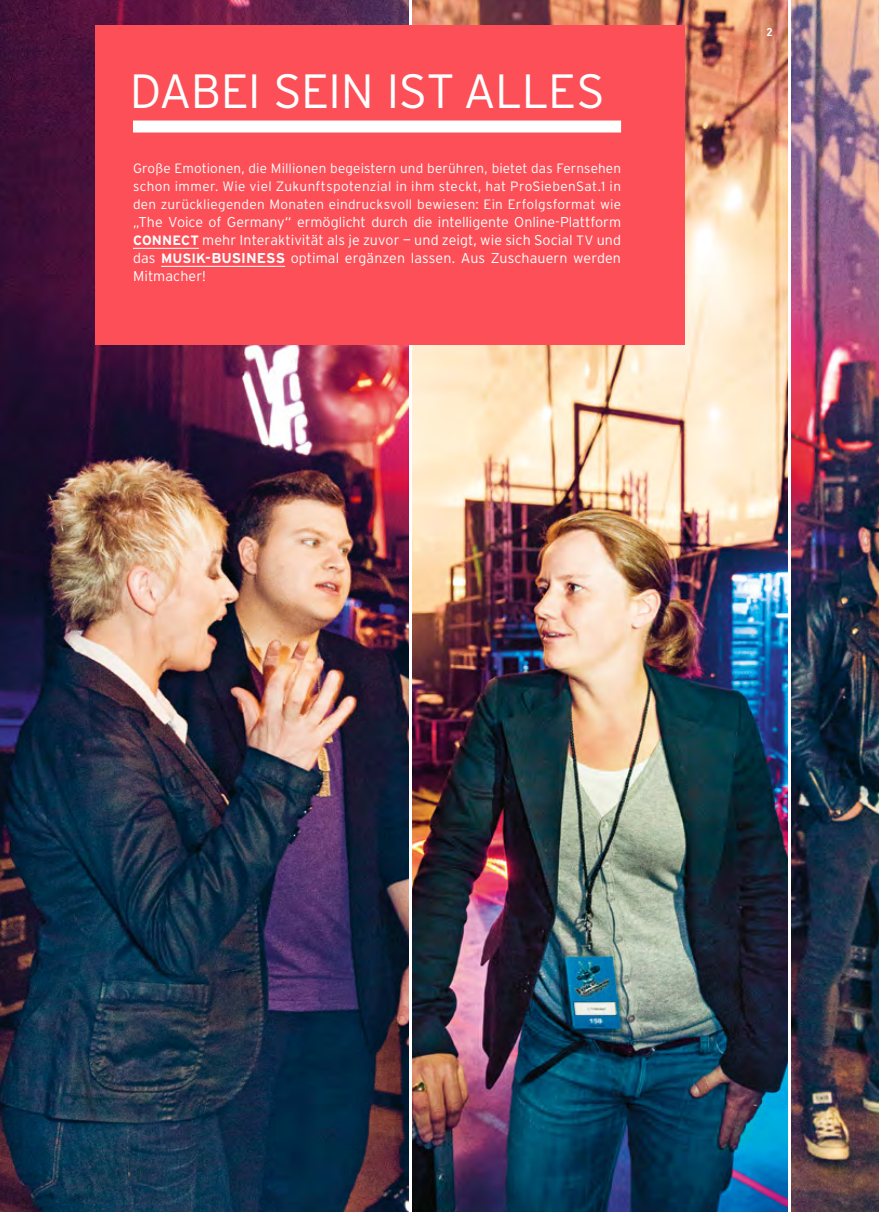
<style>
.page{position:relative;width:879px;height:1212px;background:#fff}
.page>*{position:absolute;margin:0;border:0;box-sizing:border-box;transform-origin:0 0}
.t1{font:300 48px "Interstate";letter-spacing:-.015em;color:#fff}
.t2{font:300 14.25px/18px "Interstate";color:#fff;text-align:justify}
.t3{font:300 13.5px/18px "Interstate";letter-spacing:.02em;color:#fff;text-align:justify}
.t4{font:700 13.5px "Interstate";color:#fff}
.t5{font:700 11.25px "DIN Offc Pro";color:#fff}
.s1{font-size:13.5px}
.s2{font-weight:700;font-size:13.5px}
.s3{font-weight:700}
</style>
<div class="page">
<img style="left:791px;top:0;width:87px;height:1212px">
<img style="left:0;top:0;width:408px;height:1212px">
<img style="left:412px;top:0;width:375px;height:1212px">
<div style="left:96px;top:26px;width:588px;height:319px;background:#fd4f57"></div>
<hr style="left:133px;top:248px;width:66px;height:1px;background:#fff">
<hr style="left:161px;top:266px;width:124px;height:1px;background:#fff">
<div style="left:133px;top:121px;width:487px;height:12px;background:#fff"></div>
<h1 class="t1" style="left:130px;top:62px;width:476px">DABEI SEIN IST ALL ES</h1>
<p class="t3" style="left:133px;top:159px;width:489px">Große Emotionen, die Millionen begeistern und berühren, bietet das Fernsehen schon immer. Wie viel Zukunftspotenzial in ihm steckt, hat ProSiebenSat.1 in den zurückliegenden Monaten eindrucksvoll bewiesen: Ein Erfolgsformat wie</p>
<p class="t2" style="left:133px;top:213px;width:489px"><span class="s1">„</span>The Voice of Germany“ ermöglicht durch die intelligente Online-Plattform</p>
<p class="t4" style="left:133px;top:232px;width:11px">CONNECT</p>
<p class="t2" style="left:133px;top:231px;width:489px;text-indent:69px">mehr Interaktivität als je zuvor — und zeigt, wie sich Social <span class="s1">TV</span> und das <span class="s2">MUSIK</span> <span class="s3">-BUSINESS</span> optimal ergänzen lassen. Aus Zuschauern werden Mitmacher!</p>
<p class="t5" style="left:766px;top:22px;width:8px">2</p>
</div>
